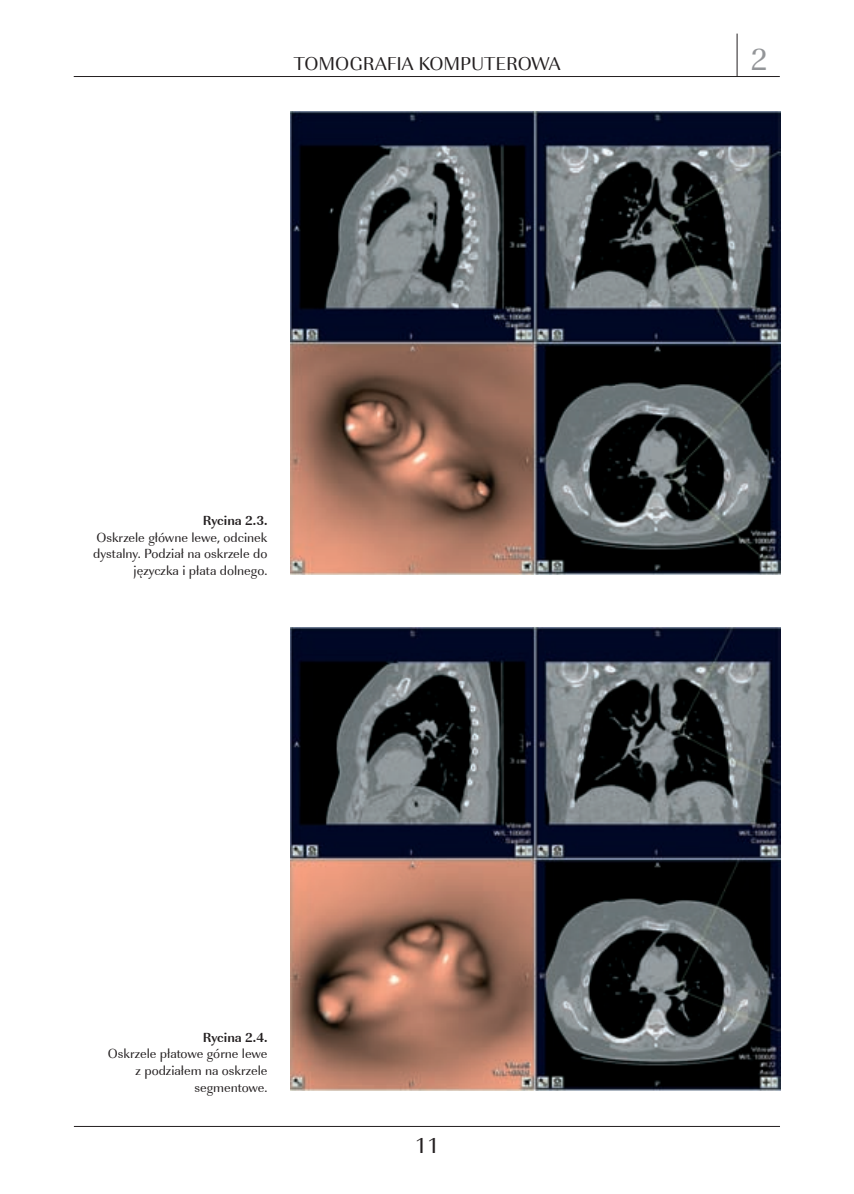
<style>
.page{position:relative;width:854px;height:1194px;background:#fff}
.page>*{position:absolute;margin:0;border:0;box-sizing:border-box;transform-origin:0 0}
.t1{font:31.95px "URW Imperial TCE";color:#939598}
.t2{font:22.35px "URW Imperial TCE";color:#231f20}
.t3{font:19.2px "URW Imperial TCE";color:#231f20}
.t4{font:13.65px/16.8px "URW Imperial TCE";color:#231f20;text-align:right}
.t5{font:700 13.65px "URW Imperial TCE";color:#231f20}
</style>
<div class="page">
<hr style="left:74px;top:1126px;width:706px;height:1px;background:#231f20">
<hr style="left:74px;top:76px;width:706px;height:1px;background:#231f20">
<hr style="left:736px;top:34px;width:1px;height:42px;background:#231f20">
<img style="left:291px;top:111px;width:489px;height:463px">
<img style="left:291px;top:628px;width:489px;height:463px">
<h3 class="t3" style="left:294px;top:52px;width:268px">TOMOGRAFIA KOMPUTEROWA</h3>
<p class="t5" style="left:203px;top:512px;width:66px">Rycina 2.3.</p>
<p class="t4" style="left:93px;top:529px;width:176px">Oskrzele główne lewe, odcinek dystalny. Podział na oskrzele do języczka i płata dolnego.</p>
<p class="t5" style="left:203px;top:1029px;width:66px">Rycina 2.4.</p>
<p class="t4" style="left:108px;top:1045px;width:161px">Oskrzele płatowe górne lewe z podziałem na oskrzele segmentowe.</p>
<h2 class="t2" style="left:415px;top:1132px;width:26px">11</h2>
<h1 class="t1" style="left:750px;top:40px;width:19px">2</h1>
</div>
